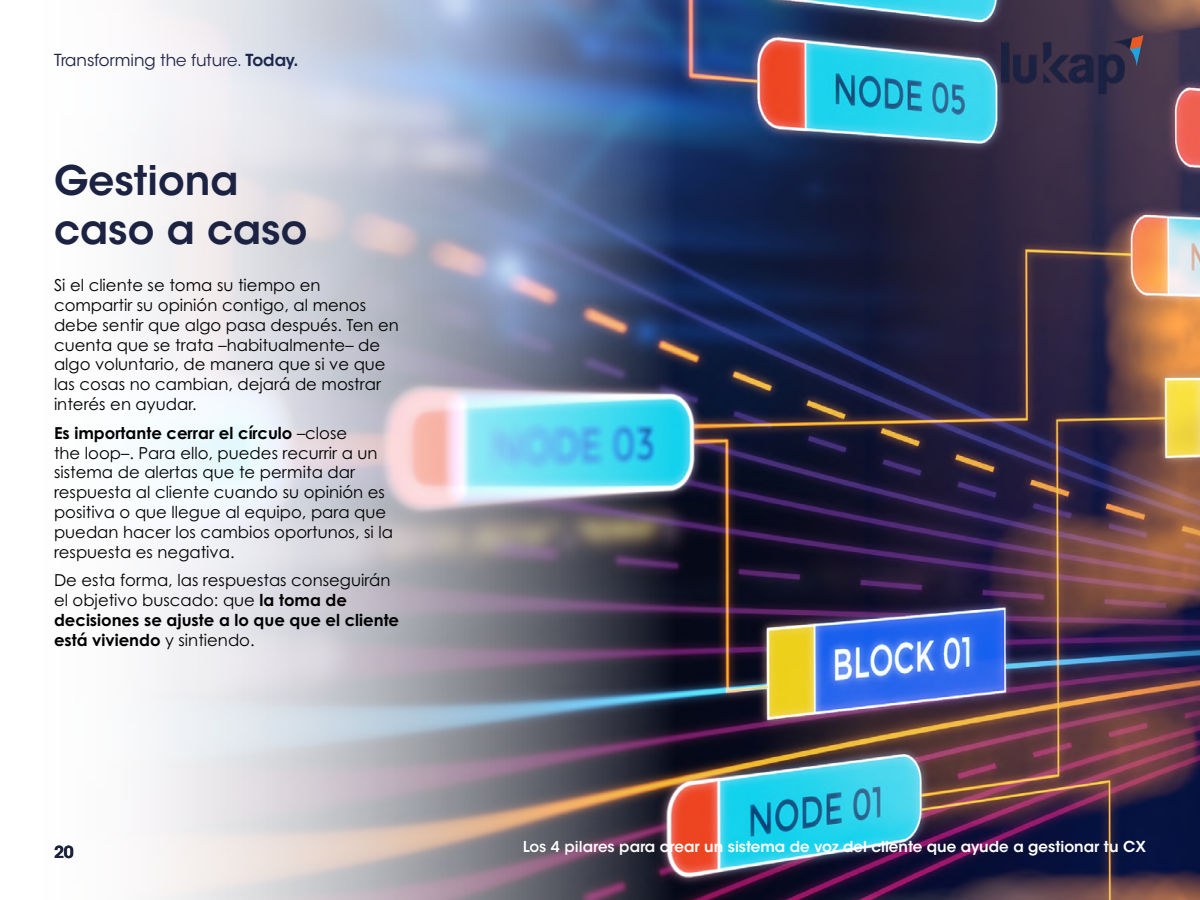
<style>
.page{position:relative;width:1200px;height:900px;background:#fff}
.page>*{position:absolute;margin:0;border:0;box-sizing:border-box;transform-origin:0 0}
.t1{font:600 40.5px/48.6px "ITC Avant Garde Std";color:#1b2242}
.t2{font:16.5px/19.8px "Century Gothic Pro";color:#000}
.t3{font:16.5px "ITC Avant Garde Std";color:#1b2242}
.t4{font:600 16.5px "ITC Avant Garde Std";color:#1b2242}
.t5{font:600 15px "ITC Avant Garde Std";color:#fff}
.s1{font-weight:600}
.s2{font-weight:700}
</style>
<div class="page">
<img style="left:140px;top:1px;width:1060px;height:898px">
<img style="left:999px;top:33px;width:147px;height:64px">
<p class="t3" style="left:54px;top:50px;width:246px">Transforming the future. <span class="s1">Today.</span></p>
<h1 class="t1" style="left:54px;top:156px;width:255px">Gestiona caso a caso</h1>
<p class="t2" style="left:54px;top:275px;width:346px">Si el cliente se toma su tiempo en compartir su opinión contigo, al menos debe sentir que algo pasa después. Ten en cuenta que se trata –habitualmente– de algo voluntario, de manera que si ve que las cosas no cambian, dejará de mostrar interés en ayudar.</p>
<p class="t2" style="left:54px;top:423px;width:341px"><span class="s2">Es importante cerrar el círculo</span> –close<br>the loop–. Para ello, puedes recurrir a un sistema de alertas que te permita dar respuesta al cliente cuando su opinión es positiva o que llegue al equipo, para que puedan hacer los cambios oportunos, si la respuesta es negativa.</p>
<p class="t2" style="left:54px;top:570px;width:347px">De esta forma, las respuestas conseguirán el objetivo buscado: que <span class="s2">la toma de decisiones se ajuste a lo que que el cliente está viviendo</span> y sintiendo.</p>
<p class="t4" style="left:54px;top:842px;width:21px">20</p>
<p class="t5" style="left:523px;top:837px;width:625px">Los 4 pilares para crear un sistema de voz del cliente que ayude a gestionar tu CX</p>
</div>
